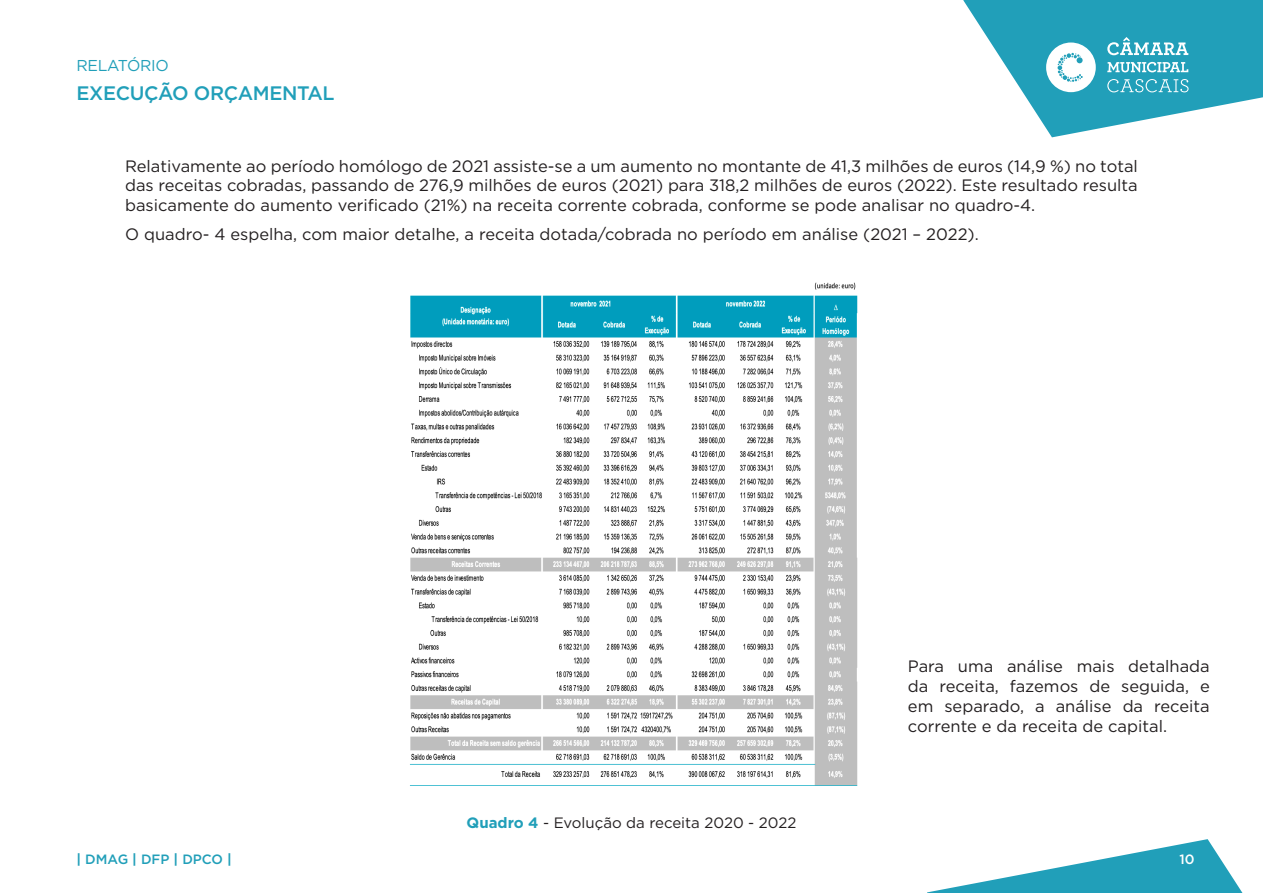
<style>
.page{position:relative;width:1263px;height:893px;background:#fff}
.page>*{position:absolute;margin:0;border:0;box-sizing:border-box;transform-origin:0 0}
.t1{font:500 19.5px "Gotham";letter-spacing:-.02em;color:#219fb9}
.texto{font:16.5px/19.8px "Gotham";color:#231f20;text-align:justify}
.t2{font:15.75px "Gotham";letter-spacing:-.02em;color:#219fb9}
.texto-2{font:15px "Gotham";color:#231f20}
.t3{font:500 13.5px "Gotham";color:#219fb9}
.t4{font:500 13.5px "Gotham";color:#fff}
.s1{font-weight:700;color:#219fb9}
.s2{font-weight:700}
</style>
<div class="page">
<svg style="left:927px;top:839px;width:315px;height:54px"></svg>
<svg style="left:963px;top:0;width:300px;height:137px"></svg>
<img style="left:410px;top:282px;width:448px;height:504px">
<p class="t2" style="left:77px;top:55px;width:94px">RELATÓRIO</p>
<p class="t1" style="left:77px;top:80px;width:260px">EXECUÇÃO ORÇAMENTAL</p>
<p class="texto" style="left:125px;top:155px;width:1014px">Relativamente ao período homólogo de 2021 assiste-se a um aumento no montante de 41,3 milhões de euros (14,9 %) no total das receitas cobradas, passando de 276,9 milhões de euros (2021) para 318,2 milhões de euros (2022). Este resultado resulta basicamente do aumento verificado (21%) na receita corrente cobrada, conforme se pode analisar no quadro-4.</p>
<p class="texto" style="left:125px;top:223px;width:855px">O quadro- 4 espelha, com maior detalhe, a receita dotada/cobrada no período em análise (2021 – 2022).</p>
<p class="texto-2" style="left:467px;top:813px;width:331px"><span class="s1">Quadro 4</span> - Evolução da receita 2020 - 2022</p>
<p class="texto" style="left:908px;top:656px;width:303px">Para uma análise mais detalhada da receita, fazemos de seguida, e em separado, a análise da receita corrente e da receita de capital.</p>
<p class="t3" style="left:77px;top:850px;width:157px"><span class="s2">|</span> DMAG <span class="s2">|</span> DFP <span class="s2">|</span> DPCO <span class="s2">|</span></p>
<p class="t4" style="left:1179px;top:850px;width:17px">10</p>
</div>
